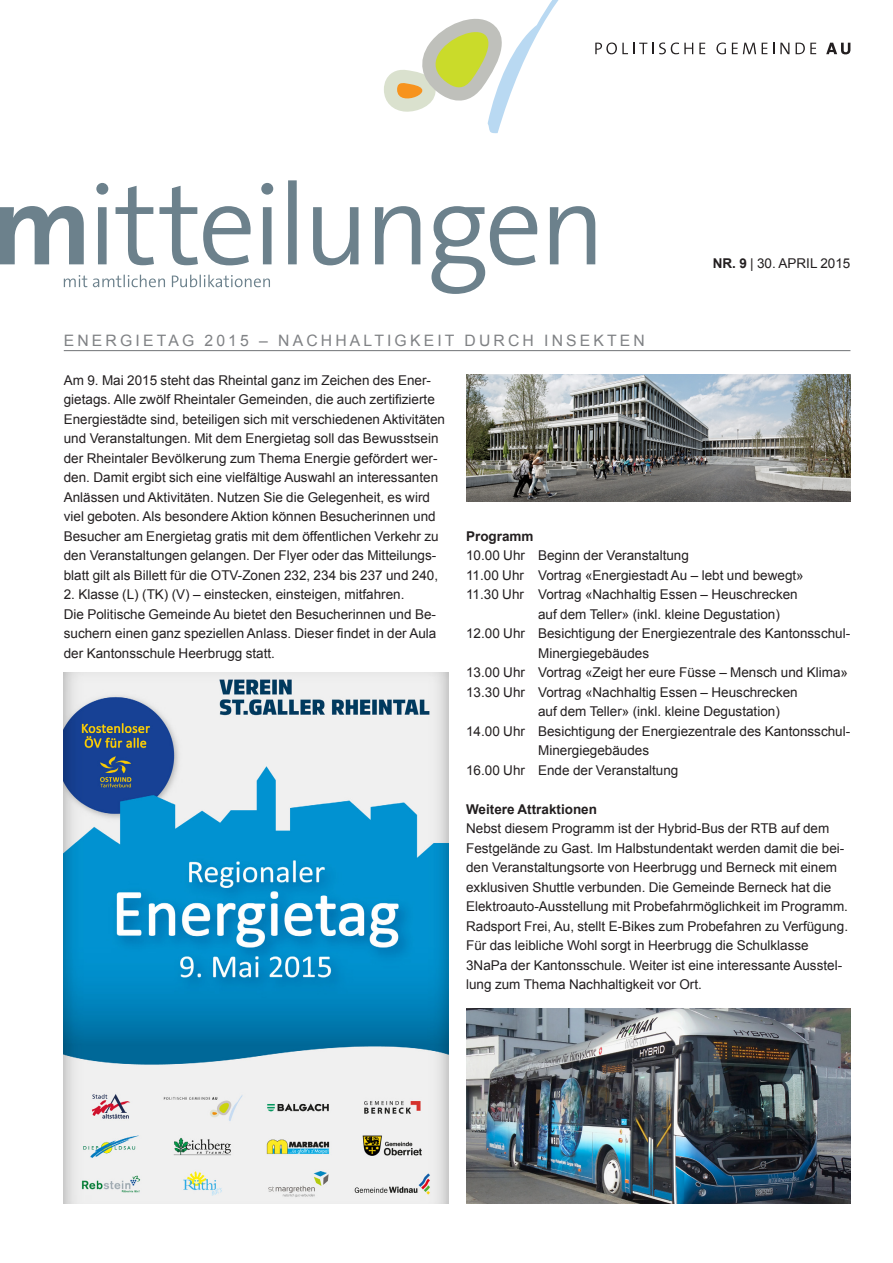
<style>
.page{position:relative;width:893px;height:1263px;background:#fff}
.page>*{position:absolute;margin:0;border:0;box-sizing:border-box;transform-origin:0 0}
.Rubrikentitel{font:15.75px "Arial";letter-spacing:.2em;color:#808285}
.Grundtext{font:13.5px/19.5px "Arial";color:#231f20}
.Grundtext_Auszeichnu{font:700 13.5px "Arial";color:#231f20}
.s1{font-weight:700}
</style>
<div class="page">
<svg style="left:595px;top:43px;width:98px;height:11px"></svg>
<svg style="left:699px;top:43px;width:6px;height:11px"></svg>
<svg style="left:716px;top:43px;width:10px;height:11px"></svg>
<svg style="left:732px;top:43px;width:24px;height:11px"></svg>
<svg style="left:762px;top:43px;width:5px;height:11px"></svg>
<svg style="left:780px;top:43px;width:9px;height:11px"></svg>
<svg style="left:796px;top:43px;width:20px;height:11px"></svg>
<svg style="left:826px;top:43px;width:24px;height:11px"></svg>
<svg style="left:384px;top:0;width:175px;height:134px"></svg>
<svg style="left:0;top:180px;width:595px;height:114px"></svg>
<svg style="left:64px;top:275px;width:206px;height:12px"></svg>
<hr style="left:64px;top:350px;width:786px;height:1px;background:#808285">
<img style="left:64px;top:673px;width:384px;height:531px">
<img style="left:466px;top:1009px;width:384px;height:194px">
<img style="left:466px;top:375px;width:384px;height:127px">
<p class="Grundtext" style="left:713px;top:253px;width:139px"><span class="s1">NR. 9</span> | 30. APRIL 2015</p>
<p class="Rubrikentitel" style="left:64px;top:330px;width:583px">ENERGIETAG 2015 – NACHHALTIGKEIT DURCH INSEKTEN</p>
<p class="Grundtext" style="left:64px;top:370px;width:383px">Am 9. Mai 2015 steht das Rheintal ganz im Zeichen des Ener&shy;gietags. Alle zwölf Rheintaler Gemeinden, die auch zertifizierte Energiestädte sind, beteiligen sich mit verschiedenen Aktivitäten und Veranstaltungen. Mit dem Energietag soll das Bewusstsein der Rheintaler Bevölkerung zum Thema Energie gefördert wer&shy;den. Damit ergibt sich eine vielfältige Auswahl an interessanten Anlässen und Aktivitäten. Nutzen Sie die Gelegenheit, es wird viel geboten. Als besondere Aktion können Besucherinnen und Besucher am Energietag gratis mit dem öffentlichen Verkehr zu den Veranstaltungen gelangen. Der Flyer oder das Mitteilungs&shy;blatt gilt als Billett für die OTV-Zonen 232, 234 bis 237 und 240,</p>
<p class="Grundtext" style="left:64px;top:585px;width:342px">2. Klasse (L) (TK) (V) – einstecken, einsteigen, mitfahren.</p>
<p class="Grundtext" style="left:64px;top:604px;width:374px;text-align:justify">Die Politische Gemeinde Au bietet den Besucherinnen und Be&shy;suchern einen ganz speziellen Anlass. Dieser findet in der Aula der Kantonsschule Heerbrugg statt.</p>
<p class="Grundtext_Auszeichnu" style="left:466px;top:527px;width:69px">Programm</p>
<p class="Grundtext" style="left:466px;top:546px;width:224px">10.00 Uhr Beginn der Veranstaltung</p>
<p class="Grundtext" style="left:466px;top:565px;width:339px">11.00 Uhr Vortrag «Energiestadt Au – lebt und bewegt»</p>
<p class="Grundtext" style="left:466px;top:585px;width:333px">11.30 Uhr Vortrag «Nachhaltig Essen – Heuschrecken</p>
<p class="Grundtext" style="left:538px;top:604px;width:243px">auf dem Teller» (inkl. kleine Degustation)</p>
<p class="Grundtext" style="left:466px;top:624px;width:386px">12.00 Uhr Besichtigung der Energiezentrale des Kantonsschul-</p>
<p class="Grundtext" style="left:538px;top:643px;width:113px">Minergiegebäudes</p>
<p class="Grundtext" style="left:466px;top:663px;width:383px">13.00 Uhr Vortrag «Zeigt her eure Füsse – Mensch und Klima»</p>
<p class="Grundtext" style="left:466px;top:682px;width:333px">13.30 Uhr Vortrag «Nachhaltig Essen – Heuschrecken</p>
<p class="Grundtext" style="left:538px;top:702px;width:243px">auf dem Teller» (inkl. kleine Degustation)</p>
<p class="Grundtext" style="left:466px;top:721px;width:386px">14.00 Uhr Besichtigung der Energiezentrale des Kantonsschul-</p>
<p class="Grundtext" style="left:538px;top:741px;width:113px">Minergiegebäudes</p>
<p class="Grundtext" style="left:466px;top:760px;width:214px">16.00 Uhr Ende der Veranstaltung</p>
<p class="Grundtext_Auszeichnu" style="left:466px;top:800px;width:132px">Weitere Attraktionen</p>
<p class="Grundtext" style="left:466px;top:819px;width:383px">Nebst diesem Programm ist der Hybrid-Bus der RTB auf dem Festgelände zu Gast. Im Halbstundentakt werden damit die bei&shy;den Veranstaltungsorte von Heerbrugg und Berneck mit einem exklusiven Shuttle verbunden. Die Gemeinde Berneck hat die Elektroauto-Ausstellung mit Probefahrmöglichkeit im Programm.<br>Radsport Frei, Au, stellt E-Bikes zum Probefahren zu Verfügung.</p>
<p class="Grundtext" style="left:466px;top:936px;width:378px">Für das leibliche Wohl sorgt in Heerbrugg die Schulklasse<br>3NaPa der Kantonsschule. Weiter ist eine interessante Ausstel&shy;lung zum Thema Nachhaltigkeit vor Ort.</p>
</div>
